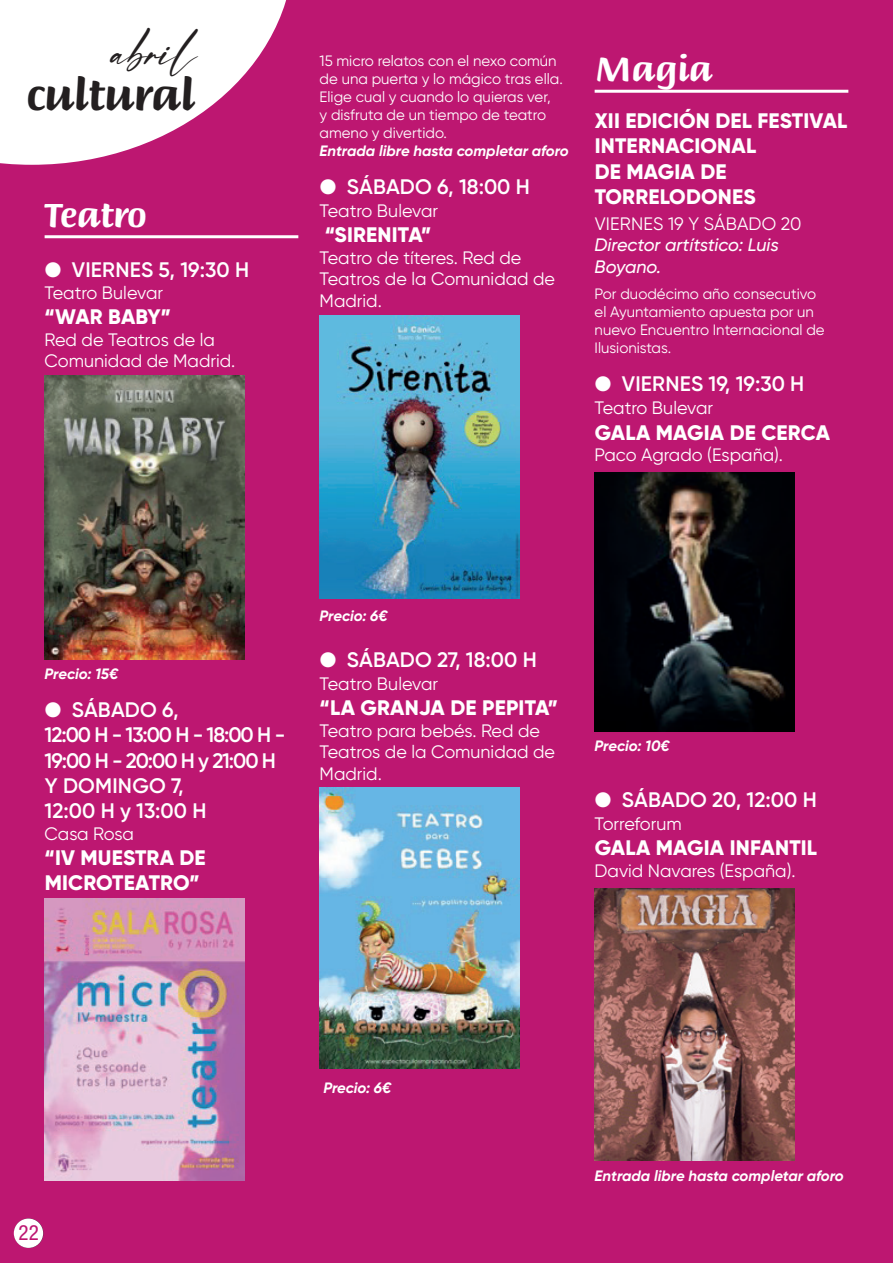
<style>
.page{position:relative;width:893px;height:1263px;background:#bd1771}
.page>*{position:absolute;margin:0;border:0;box-sizing:border-box;transform-origin:0 0}
.t1{font:700 45px "Briem Script Std";letter-spacing:-.025em;color:#231f20}
.t2{font:italic 45px "Alvairo Brilliante";color:#231f20}
.t3{font:700 36px "Briem Script Std";letter-spacing:-.02em;color:#fff}
.t4{font:600 21px/25.2px "Gilroy";letter-spacing:.01em;color:#fff}
.t5{font:800 21px/25.2px "Gilroy";letter-spacing:.01em;color:#fff}
.t6{font:condensed 21px "Helvetica Neue LT Std";color:#bd1771}
.t7{font:18px/21.6px "Gilroy";color:#fff}
.t8{font:italic 500 18px/21.6px "Gilroy";color:#fff}
.t9{font:15px/18px "Gilroy";color:#fff}
.t10{font:italic 700 15px "Gilroy";color:#fff}
</style>
<div class="page">
<hr style="left:45px;top:235px;width:253px;height:3px;background:#fff">
<img style="left:45px;top:375px;width:199px;height:284px">
<img style="left:45px;top:898px;width:199px;height:283px">
<img style="left:320px;top:315px;width:199px;height:283px">
<img style="left:320px;top:787px;width:199px;height:282px">
<hr style="left:595px;top:90px;width:253px;height:3px;background:#fff">
<img style="left:595px;top:473px;width:199px;height:258px">
<img style="left:595px;top:889px;width:199px;height:271px">
<div style="left:14px;top:1218px;width:29px;height:30px;background:#fff;border-radius:50%"></div>
<svg style="left:0;top:0;width:286px;height:165px;fill:#fff"></svg>
<h1 class="t2" style="left:110px;top:27px;width:87px">abril</h1>
<h1 class="t1" style="left:26px;top:69px;width:171px">cultural</h1>
<h2 class="t3" style="left:45px;top:195px;width:104px">Teatro</h2>
<p class="t4" style="left:45px;top:257px;width:206px">● VIERNES 5, 19:30 H</p>
<p class="t7" style="left:45px;top:282px;width:120px">Teatro Bulevar</p>
<p class="t5" style="left:45px;top:304px;width:128px">“WAR BABY”</p>
<p class="t7" style="left:45px;top:329px;width:192px">Red de Teatros de la<br>Comunidad de Madrid.</p>
<p class="t9" style="left:320px;top:51px;width:245px">15 micro relatos con el nexo común de una puerta y lo mágico tras ella.<br>Elige cual y cuando lo quieras ver,<br>y disfruta de un tiempo de teatro ameno y divertido.</p>
<p class="t10" style="left:320px;top:141px;width:251px">Entrada libre hasta completar aforo</p>
<p class="t4" style="left:320px;top:173px;width:212px">● SÁBADO 6, 18:00 H</p>
<p class="t7" style="left:320px;top:199px;width:120px">Teatro Bulevar</p>
<p class="t5" style="left:325px;top:222px;width:108px">“SIRENITA”</p>
<p class="t7" style="left:320px;top:246px;width:237px">Teatro de títeres. Red de<br>Teatros de la Comunidad de<br>Madrid.</p>
<h2 class="t3" style="left:595px;top:49px;width:120px">Magia</h2>
<p class="t5" style="left:595px;top:108px;width:254px">XII EDICIÓN DEL FESTIVAL<br>INTERNACIONAL<br>DE MAGIA DE<br>TORRELODONES</p>
<p class="t7" style="left:595px;top:212px;width:208px">VIERNES 19 Y SÁBADO 20</p>
<p class="t8" style="left:595px;top:234px;width:186px">Director artítstico: Luis<br>Boyano.</p>
<p class="t9" style="left:595px;top:285px;width:232px">Por duodécimo año consecutivo el Ayuntamiento apuesta por un nuevo Encuentro Internacional de<br>Ilusionistas.</p>
<p class="t4" style="left:595px;top:371px;width:211px">● VIERNES 19, 19:30 H</p>
<p class="t7" style="left:595px;top:397px;width:120px">Teatro Bulevar</p>
<p class="t5" style="left:595px;top:420px;width:237px">GALA MAGIA DE CERCA</p>
<p class="t7" style="left:595px;top:444px;width:190px">Paco Agrado (España).</p>
<p class="t10" style="left:45px;top:665px;width:75px">Precio: 15€</p>
<p class="t4" style="left:45px;top:697px;width:242px">● SÁBADO 6,<br>12:00 H - 13:00 H - 18:00 H -<br>19:00 H - 20:00 H y 21:00 H<br>Y DOMINGO 7,<br>12:00 H y 13:00 H</p>
<p class="t7" style="left:45px;top:822px;width:91px">Casa Rosa</p>
<p class="t5" style="left:45px;top:845px;width:163px">“IV MUESTRA DE<br>MICROTEATRO”</p>
<p class="t10" style="left:320px;top:606px;width:70px">Precio: 6€</p>
<p class="t4" style="left:320px;top:647px;width:219px">● SÁBADO 27, 18:00 H</p>
<p class="t7" style="left:320px;top:673px;width:120px">Teatro Bulevar</p>
<p class="t5" style="left:320px;top:695px;width:240px">“LA GRANJA DE PEPITA”</p>
<p class="t7" style="left:320px;top:719px;width:237px">Teatro para bebés. Red de<br>Teatros de la Comunidad de<br>Madrid.</p>
<p class="t10" style="left:595px;top:736px;width:77px">Precio: 10€</p>
<p class="t4" style="left:595px;top:787px;width:224px">● SÁBADO 20, 12:00 H</p>
<p class="t7" style="left:595px;top:813px;width:89px">Torreforum</p>
<p class="t5" style="left:595px;top:835px;width:224px">GALA MAGIA INFANTIL</p>
<p class="t7" style="left:595px;top:859px;width:202px">David Navares (España).</p>
<p class="t6" style="left:19px;top:1221px;width:22px">22</p>
<p class="t10" style="left:323px;top:1078px;width:70px">Precio: 6€</p>
<p class="t10" style="left:595px;top:1166px;width:251px">Entrada libre hasta completar aforo</p>
</div>
